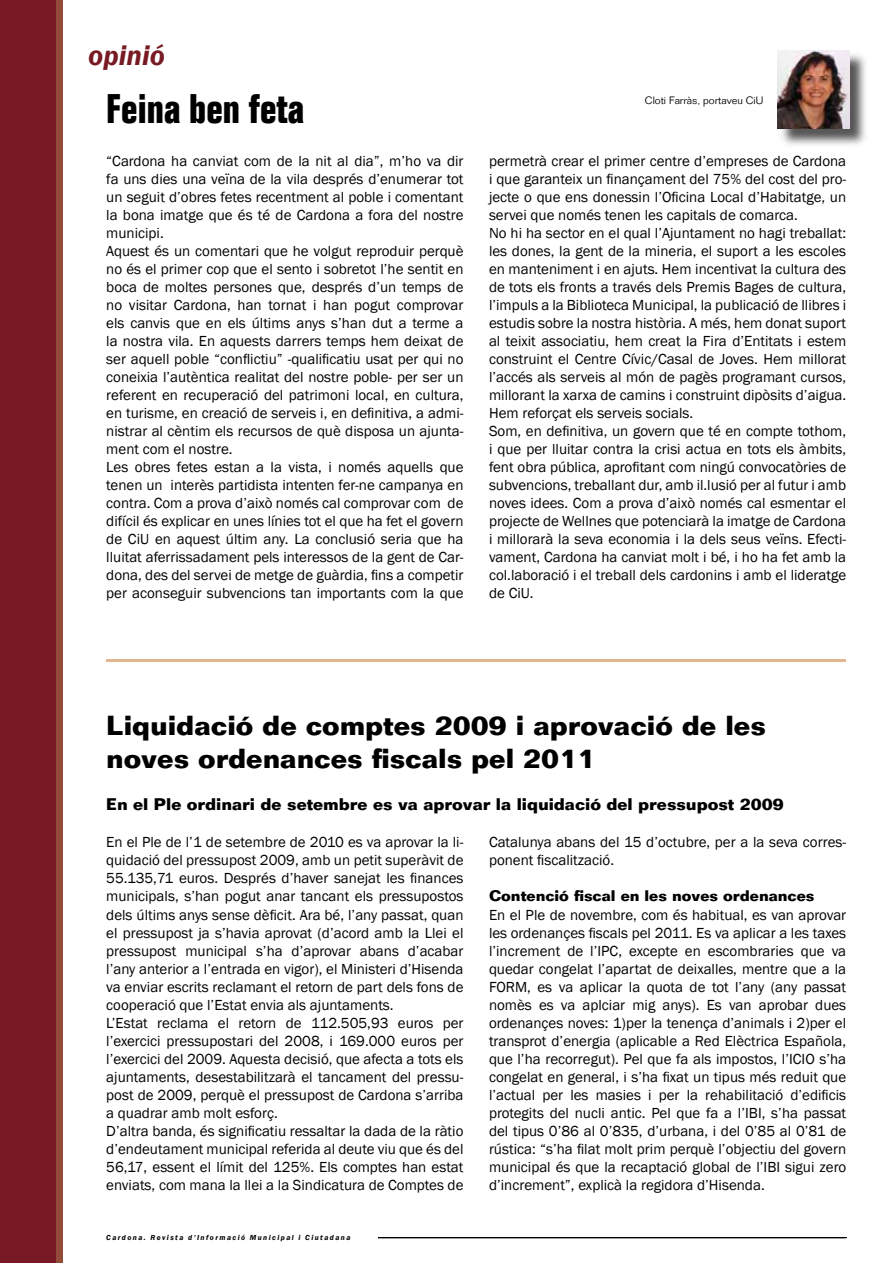
<style>
.page{position:relative;width:893px;height:1263px;background:#fff}
.page>*{position:absolute;margin:0;border:0;box-sizing:border-box;transform-origin:0 0}
.t1{font:700 condensed 40.5px "Folio";color:#000}
.t2{font:italic 600 28.5px "Franklin Gothic";color:#781a24}
.t3{font:700 27px/32.4px "Folio";color:#000}
.t4{font:700 16.5px "Folio";color:#000}
.t5{font:15px/18px "Franklin Gothic";color:#000}
.t6{font:700 15px "Folio";color:#000}
.t7{font:300 10.5px "Folio";color:#000}
.t8{font:italic 600 7.5px "Franklin Gothic";letter-spacing:.19em;color:#000}
</style>
<div class="page">
<div style="left:55px;top:0;width:8px;height:1263px;background:#924b38"></div>
<div style="left:0;top:0;width:55px;height:1263px;background:#781a24"></div>
<hr style="left:378px;top:1237px;width:468px;height:1px;background:#000">
<img style="left:782px;top:52px;width:84px;height:93px">
<img style="left:777px;top:50px;width:72px;height:79px">
<hr style="left:106px;top:658px;width:740px;height:3px;background:#e2b591">
<h2 class="t2" style="left:88px;top:37px;width:78px">opinió</h2>
<h1 class="t1" style="left:106px;top:86px;width:199px">Feina ben feta</h1>
<p class="t7" style="left:645px;top:94px;width:120px">Cloti Farràs, portaveu CiU</p>
<p class="t5" style="left:106px;top:153px;width:359px">“Cardona ha canviat com de la nit al dia”, m’ho va dir fa uns dies una veïna de la vila després d’enumerar tot un seguit d’obres fetes recentment al poble i comentant la bona imatge que és té de Cardona a fora del nostre municipi.<br>Aquest és un comentari que he volgut reproduir perquè no és el primer cop que el sento i sobretot l’he sentit en boca de moltes persones que, després d’un temps de no visitar Cardona, han tornat i han pogut comprovar els canvis que en els últims anys s’han dut a terme a la nostra vila. En aquests darrers temps hem deixat de ser aquell poble “conflictiu” -qualificatiu usat per qui no coneixia l’autèntica realitat del nostre poble- per ser un referent en recuperació del patrimoni local, en cultura, en turisme, en creació de serveis i, en definitiva, a admi&shy;nistrar al cèntim els recursos de què disposa un ajunta&shy;ment com el nostre.<br>Les obres fetes estan a la vista, i només aquells que tenen un interès partidista intenten fer-ne campanya en contra. Com a prova d’això només cal comprovar com de difícil és explicar en unes línies tot el que ha fet el govern de CiU en aquest últim any. La conclusió seria que ha lluitat aferrissadament pels interessos de la gent de Car&shy;dona, des del servei de metge de guàrdia, fins a competir per aconseguir subvencions tan importants com la que</p>
<p class="t5" style="left:489px;top:153px;width:359px">permetrà crear el primer centre d’empreses de Cardona i que garanteix un finançament del 75% del cost del pro&shy;jecte o que ens donessin l’Oficina Local d’Habitatge, un servei que només tenen les capitals de comarca.<br>No hi ha sector en el qual l’Ajuntament no hagi treballat: les dones, la gent de la mineria, el suport a les escoles en manteniment i en ajuts. Hem incentivat la cultura des de tots els fronts a través dels Premis Bages de cultura, l’impuls a la Biblioteca Municipal, la publicació de llibres i estudis sobre la nostra història. A més, hem donat suport al teixit associatiu, hem creat la Fira d’Entitats i estem construint el Centre Cívic/Casal de Joves. Hem millorat l’accés als serveis al món de pagès programant cursos, millorant la xarxa de camins i construint dipòsits d’aigua.<br>Hem reforçat els serveis socials.<br>Som, en definitiva, un govern que té en compte tothom, i que per lluitar contra la crisi actua en tots els àmbits, fent obra pública, aprofitant com ningú convocatòries de subvencions, treballant dur, amb il.lusió per al futur i amb noves idees. Com a prova d’això només cal esmentar el projecte de Wellnes que potenciarà la imatge de Cardona i millorarà la seva economia i la dels seus veïns. Efecti&shy;vament, Cardona ha canviat molt i bé, i ho ha fet amb la col.laboració i el treball dels cardonins i amb el lideratge de CiU.</p>
<h3 class="t3" style="left:106px;top:709px;width:661px">Liquidació de comptes 2009 i aprovació de les noves ordenances fiscals pel 2011</h3>
<p class="t4" style="left:106px;top:794px;width:679px">En el Ple ordinari de setembre es va aprovar la liquidació del pressupost 2009</p>
<p class="t5" style="left:106px;top:834px;width:359px">En el Ple de l’1 de setembre de 2010 es va aprovar la li&shy;quidació del pressupost 2009, amb un petit superàvit de 55.135,71 euros. Després d’haver sanejat les finances municipals, s’han pogut anar tancant els pressupostos dels últims anys sense dèficit. Ara bé, l’any passat, quan el pressupost ja s’havia aprovat (d’acord amb la Llei el pressupost municipal s’ha d’aprovar abans d’acabar l’any anterior a l’entrada en vigor), el Ministeri d’Hisenda va enviar escrits reclamant el retorn de part dels fons de cooperació que l’Estat envia als ajuntaments.<br>L’Estat reclama el retorn de 112.505,93 euros per l’exercici pressupostari del 2008, i 169.000 euros per l’exercici del 2009. Aquesta decisió, que afecta a tots els ajuntaments, desestabilitzarà el tancament del pressu&shy;post de 2009, perquè el pressupost de Cardona s’arriba a quadrar amb molt esforç.<br>D’altra banda, és significatiu ressaltar la dada de la ràtio d’endeutament municipal referida al deute viu que és del 56,17, essent el límit del 125%. Els comptes han estat enviats, com mana la llei a la Sindicatura de Comptes de</p>
<p class="t5" style="left:489px;top:834px;width:359px">Catalunya abans del 15 d’octubre, per a la seva corres&shy;ponent fiscalització.</p>
<p class="t6" style="left:489px;top:887px;width:327px">Contenció fiscal en les noves ordenances</p>
<p class="t5" style="left:489px;top:906px;width:359px;text-align:justify">En el Ple de novembre, com és habitual, es van aprovar les ordenançes fiscals pel 2011. Es va aplicar a les taxes l’increment de l’IPC, excepte en escombraries que va quedar congelat l’apartat de deixalles, mentre que a la FORM, es va aplicar la quota de tot l’any (any passat nomès es va aplciar mig anys). Es van aprobar dues ordenançes noves: 1)per la tenença d’animals i 2)per el transprot d’energia (aplicable a Red Elèctrica Española, que l’ha recorregut). Pel que fa als impostos, l’ICIO s’ha congelat en general, i s’ha fixat un tipus més reduit que l’actual per les masies i per la rehabilitació d’edificis protegits del nucli antic. Pel que fa a l’IBI, s’ha passat del tipus 0’86 al 0’835, d’urbana, i del 0’85 al 0’81 de rústica: “s’ha filat molt prim perquè l’objectiu del govern municipal és que la recaptació global de l’IBI sigui zero d’increment”, explicà la regidora d’Hisenda.</p>
<p class="t8" style="left:106px;top:1232px;width:246px">Cardona. Revista d’Informació Municipal i Ciutadana</p>
</div>
